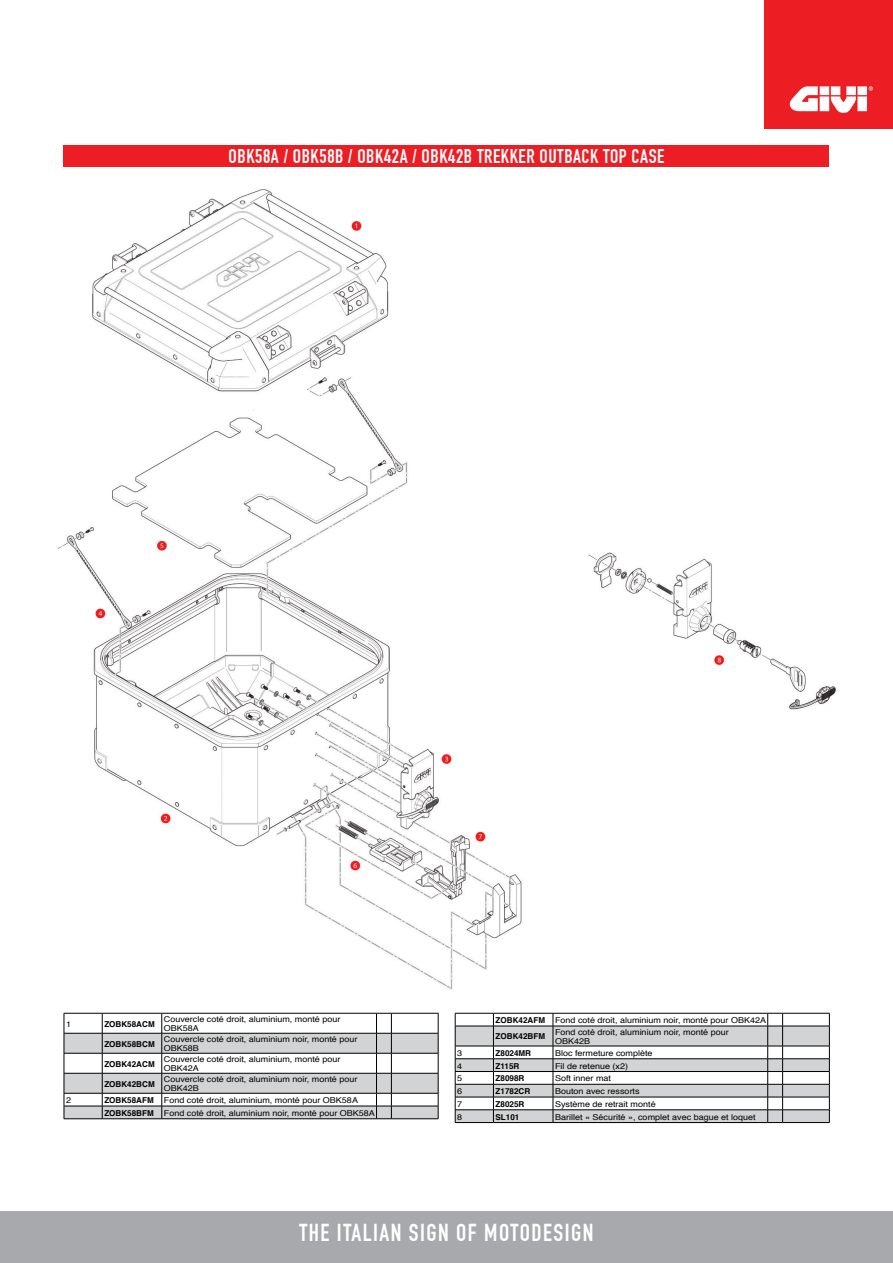
<style>
.page{position:relative;width:893px;height:1263px;background:#fff}
.page>*{position:absolute;margin:0;border:0;box-sizing:border-box;transform-origin:0 0}
.t1{font:24px "DIN Engschrift";letter-spacing:.06em;color:#fff}
.t2{font:19.5px "DIN Engschrift";letter-spacing:.03em;color:#fff}
.t3{font:8.1px/9px "Helvetica";color:#000;scale:1.11 1}
.t4{font:700 8.1px "Helvetica";color:#000}
.s1{font-weight:700}
</style>
<div class="page">
<div style="left:0;top:1211px;width:893px;height:52px;background:#a7a9ac"></div>
<div style="left:764px;top:0;width:129px;height:129px;background:#ed1d24"></div>
<svg style="left:790px;top:86px;width:83px;height:27px"></svg>
<div style="left:64px;top:145px;width:765px;height:21px;background:#ed1d24"></div>
<img style="left:57px;top:189px;width:779px;height:801px">
<svg style="left:64px;top:1013px;width:375px;height:106px"></svg>
<hr style="left:391px;top:1118px;width:47px;height:1px;background:#000">
<svg style="left:455px;top:1013px;width:375px;height:110px"></svg>
<hr style="left:783px;top:1122px;width:47px;height:1px;background:#000">
<h2 class="t2" style="left:229px;top:144px;width:436px">OBK58A / OBK58B / OBK42A / OBK42B TREKKER OUTBACK TOP CASE</h2>
<p class="t3" style="left:66px;top:1019px;width:6px">1</p>
<p class="t4" style="left:104px;top:1017px;width:52px">ZOBK58ACM</p>
<p class="t3" style="left:164px;top:1015px;width:161px">Couvercle coté droit, aluminium, monté pour<br>OBK58A</p>
<p class="t4" style="left:104px;top:1037px;width:52px">ZOBK58BCM</p>
<p class="t3" style="left:164px;top:1035px;width:176px">Couvercle coté droit, aluminium noir, monté pour<br>OBK58B</p>
<p class="t4" style="left:104px;top:1057px;width:52px">ZOBK42ACM</p>
<p class="t3" style="left:164px;top:1055px;width:161px">Couvercle coté droit, aluminium, monté pour<br>OBK42A</p>
<p class="t4" style="left:104px;top:1077px;width:52px">ZOBK42BCM</p>
<p class="t3" style="left:164px;top:1075px;width:176px">Couvercle coté droit, aluminium noir, monté pour<br>OBK42B</p>
<p class="t3" style="left:66px;top:1096px;width:6px">2</p>
<p class="t3" style="left:104px;top:1094px;width:245px;line-height:12.8px"><span class="s1">ZOBK58AFM</span> Fond coté droit, aluminium, monté pour OBK58A<br><span class="s1">ZOBK58BFM</span> Fond coté droit, aluminium noir, monté pour OBK58A</p>
<p class="t3" style="left:496px;top:1012px;width:245px;line-height:16.4px"><span class="s1">ZOBK42AFM</span> Fond coté droit, aluminium noir, monté pour OBK42A<br><span class="s1">ZOBK42BFM</span></p>
<p class="t3" style="left:555px;top:1028px;width:158px">Fond coté droit, aluminium noir, monté pour<br>OBK42B</p>
<p class="t3" style="left:457px;top:1049px;width:6px">3</p>
<p class="t4" style="left:496px;top:1046px;width:37px">Z8024MR</p>
<p class="t3" style="left:555px;top:1049px;width:89px">Bloc fermeture complète</p>
<p class="t3" style="left:457px;top:1061px;width:6px">4</p>
<p class="t4" style="left:496px;top:1059px;width:25px">Z115R</p>
<p class="t3" style="left:555px;top:1061px;width:67px">Fil de retenue (x2)</p>
<p class="t3" style="left:457px;top:1074px;width:6px">5</p>
<p class="t4" style="left:496px;top:1072px;width:30px">Z8098R</p>
<p class="t3" style="left:555px;top:1074px;width:52px">Soft inner mat</p>
<p class="t3" style="left:457px;top:1087px;width:6px">6</p>
<p class="t4" style="left:496px;top:1085px;width:36px">Z1782CR</p>
<p class="t3" style="left:555px;top:1087px;width:78px">Bouton avec ressorts</p>
<p class="t3" style="left:457px;top:1100px;width:6px">7</p>
<p class="t4" style="left:496px;top:1097px;width:30px">Z8025R</p>
<p class="t3" style="left:555px;top:1100px;width:92px">Système de retrait monté</p>
<p class="t3" style="left:457px;top:1112px;width:6px">8</p>
<p class="t4" style="left:496px;top:1110px;width:25px">SL101</p>
<p class="t3" style="left:555px;top:1112px;width:182px">Barillet « Sécurité », complet avec bague et loquet</p>
<h1 class="t1" style="left:299px;top:1219px;width:296px">THE ITALIAN SIGN OF MOTODESIGN</h1>
</div>
